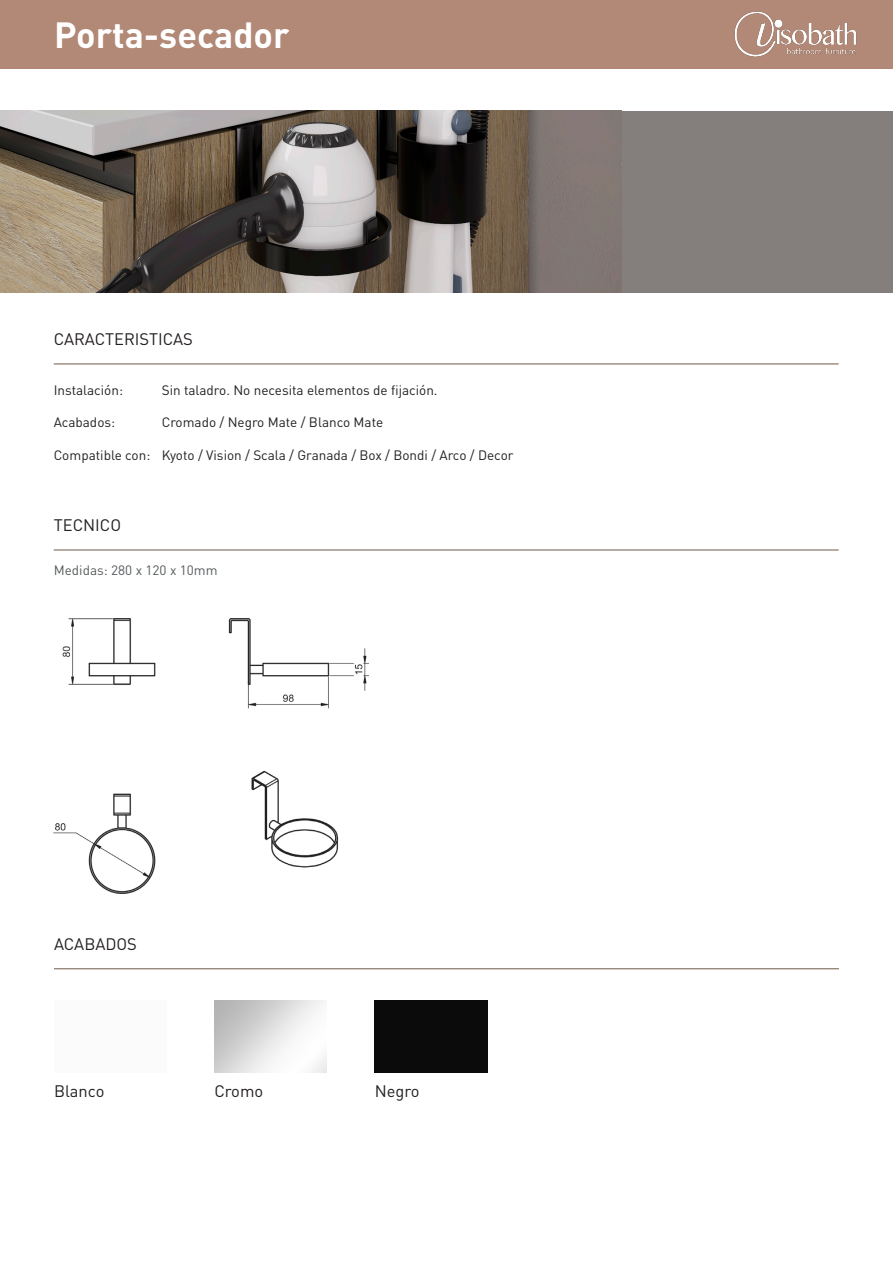
<style>
.page{position:relative;width:893px;height:1263px;background:#fff}
.page>*{position:absolute;margin:0;border:0;box-sizing:border-box;transform-origin:0 0}
.t1{font:700 36px "DIN Pro";color:#fff}
.t2{font:16.5px "DIN Pro";color:#231f20}
.t3{font:13.5px "DIN Pro";color:#231f20}
.t4{font:13.5px "DIN Pro";color:#575b5c}
</style>
<div class="page">
<div style="left:0;top:0;width:893px;height:68px;background:#b28876"></div>
<hr style="left:54px;top:363px;width:785px;height:1px;background:#867668">
<img style="left:734px;top:11px;width:123px;height:46px">
<div style="left:0;top:111px;width:892px;height:181px;background:#847e7d"></div>
<img style="left:0;top:111px;width:622px;height:181px">
<hr style="left:54px;top:549px;width:785px;height:2px;background:#867668">
<hr style="left:54px;top:968px;width:785px;height:1px;background:#867668">
<div style="left:375px;top:1000px;width:112px;height:73px;background:#0b0b0b"></div>
<img style="left:54px;top:618px;width:314px;height:275px">
<p class="t1" style="left:54px;top:10px;width:237px">Porta-secador</p>
<p class="t2" style="left:54px;top:328px;width:141px">CARACTERISTICAS</p>
<p class="t3" style="left:54px;top:381px;width:71px">Instalación:</p>
<p class="t3" style="left:162px;top:381px;width:277px">Sin taladro. No necesita elementos de fijación.</p>
<p class="t3" style="left:54px;top:413px;width:63px">Acabados:</p>
<p class="t3" style="left:162px;top:413px;width:223px">Cromado / Negro Mate / Blanco Mate</p>
<p class="t3" style="left:54px;top:446px;width:461px">Compatible con: Kyoto / Vision / Scala / Granada / Box / Bondi / Arco / Decor</p>
<p class="t2" style="left:54px;top:514px;width:69px">TECNICO</p>
<p class="t4" style="left:54px;top:560px;width:165px">Medidas: 280 x 120 x 10mm</p>
<p class="t2" style="left:54px;top:933px;width:84px">ACABADOS</p>
<p class="t2" style="left:54px;top:1080px;width:52px">Blanco</p>
<p class="t2" style="left:214px;top:1080px;width:50px">Cromo</p>
<p class="t2" style="left:375px;top:1080px;width:46px">Negro</p>
</div>
